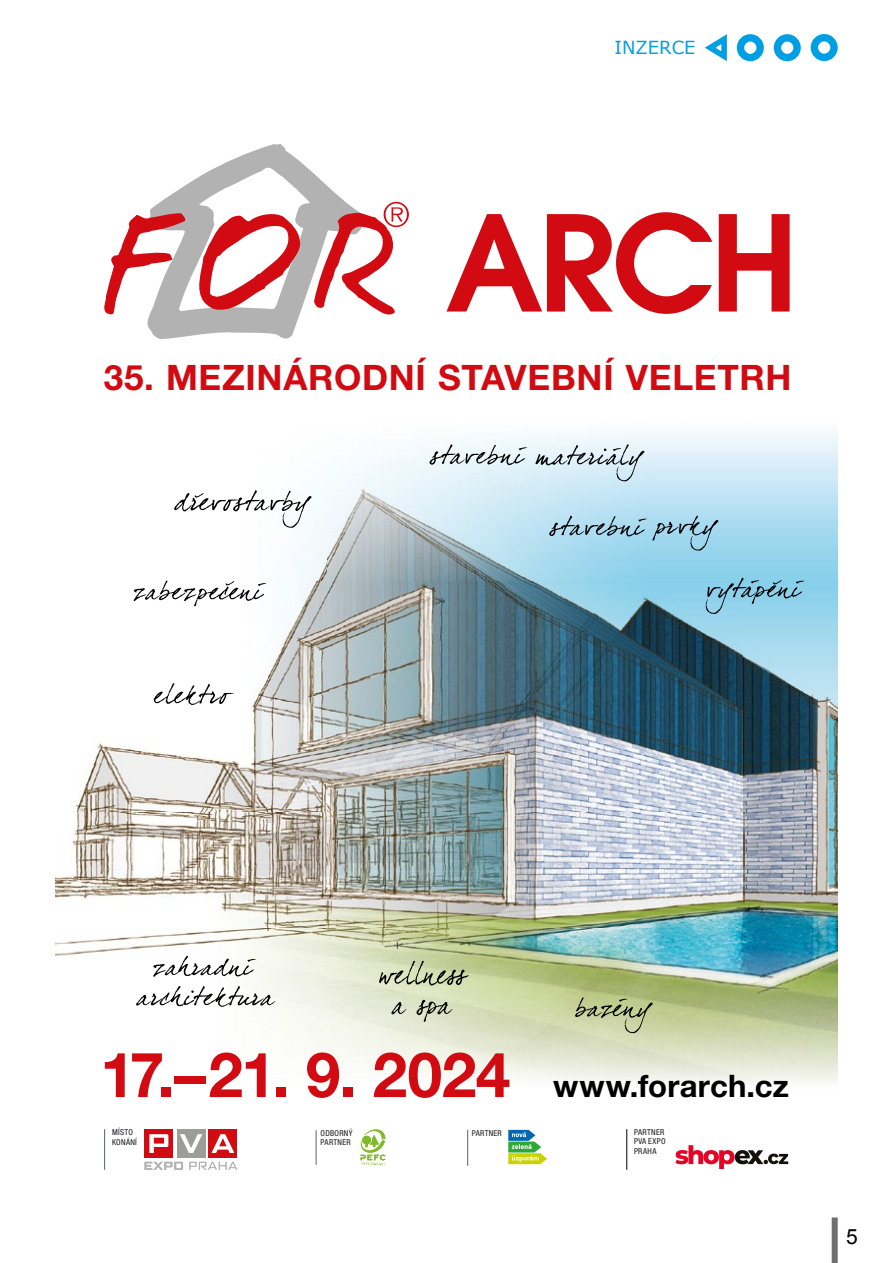
<style>
.page{position:relative;width:893px;height:1263px;background:#fff}
.page>*{position:absolute;margin:0;border:0;box-sizing:border-box;transform-origin:0 0}
.t1{font:700 35.1px "Helvetica Neue LT Pro";letter-spacing:.02em;color:#d20a11}
.t2{font:700 31.05px "Helvetica Neue LT Pro";letter-spacing:.01em;color:#000}
.t3{font:21px "Arial";color:#000}
.t4{font:18px "Verdana";color:#009fe3}
.t5{font:condensed 8.1px/9.8px "Helvetica Neue LT Pro";letter-spacing:.035em;color:#19181d}
.s1{font-size:62.4px;color:#d20a11}
</style>
<div class="page">
<div style="left:832px;top:1217px;width:6px;height:46px;background:#706f6f"></div>
<div style="left:811px;top:34px;width:27px;height:27px;border:7px solid #009fe3;border-radius:50%"></div>
<div style="left:774px;top:34px;width:27px;height:27px;border:7px solid #009fe3;border-radius:50%"></div>
<div style="left:737px;top:34px;width:27px;height:27px;border:7px solid #009fe3;border-radius:50%"></div>
<svg style="left:705px;top:34px;width:22px;height:27px"></svg>
<svg style="left:508px;top:1130px;width:39px;height:34px"></svg>
<hr style="left:467px;top:1130px;width:1px;height:36px;background:#51646d">
<img style="left:55px;top:433px;width:783px;height:651px">
<svg style="left:705px;top:578px;width:99px;height:36px"></svg>
<svg style="left:153px;top:956px;width:103px;height:21px"></svg>
<svg style="left:136px;top:986px;width:140px;height:21px"></svg>
<svg style="left:429px;top:444px;width:98px;height:21px"></svg>
<svg style="left:535px;top:444px;width:109px;height:37px"></svg>
<svg style="left:174px;top:490px;width:138px;height:38px"></svg>
<svg style="left:391px;top:1000px;width:61px;height:22px"></svg>
<svg style="left:379px;top:961px;width:90px;height:24px"></svg>
<svg style="left:133px;top:581px;width:133px;height:25px"></svg>
<svg style="left:549px;top:516px;width:169px;height:35px"></svg>
<svg style="left:154px;top:683px;width:80px;height:22px"></svg>
<svg style="left:575px;top:997px;width:78px;height:36px"></svg>
<svg style="left:446px;top:212px;width:266px;height:102px"></svg>
<svg style="left:719px;top:214px;width:71px;height:98px"></svg>
<svg style="left:104px;top:144px;width:305px;height:195px"></svg>
<hr style="left:104px;top:1129px;width:1px;height:41px;background:#51646d">
<div style="left:145px;top:1129px;width:28px;height:29px;background:#d20a11"></div>
<div style="left:177px;top:1129px;width:28px;height:29px;background:#9d9d9c"></div>
<div style="left:209px;top:1129px;width:28px;height:29px;background:#d20a11"></div>
<svg style="left:149px;top:1134px;width:19px;height:19px"></svg>
<svg style="left:180px;top:1134px;width:22px;height:19px"></svg>
<svg style="left:211px;top:1134px;width:23px;height:19px"></svg>
<svg style="left:145px;top:1162px;width:92px;height:8px"></svg>
<svg style="left:675px;top:1145px;width:113px;height:24px"></svg>
<hr style="left:626px;top:1129px;width:1px;height:41px;background:#000">
<hr style="left:316px;top:1130px;width:1px;height:35px;background:#51646d">
<svg style="left:360px;top:1129px;width:26px;height:36px"></svg>
<p class="t4" style="left:614px;top:36px;width:83px">INZERCE</p>
<p class="t1" style="left:104px;top:355px;width:689px">35. MEZINÁRODNÍ STAVEBNÍ VELETRH</p>
<p class="t2" style="left:100px;top:1067px;width:690px"><span class="s1">17.–21. 9. 2024</span> www.forarch.cz</p>
<p class="t5" style="left:112px;top:1127px;width:26px">MÍSTO<br>KONÁNÍ</p>
<p class="t5" style="left:634px;top:1127px;width:33px">PARTNER<br>PVA EXPO<br>PRAHA</p>
<p class="t5" style="left:321px;top:1128px;width:33px;line-height:9.3px">ODBORNÝ<br>PARTNER</p>
<p class="t5" style="left:472px;top:1128px;width:32px">PARTNER</p>
<h3 class="t3" style="left:846px;top:1223px;width:13px">5</h3>
</div>
